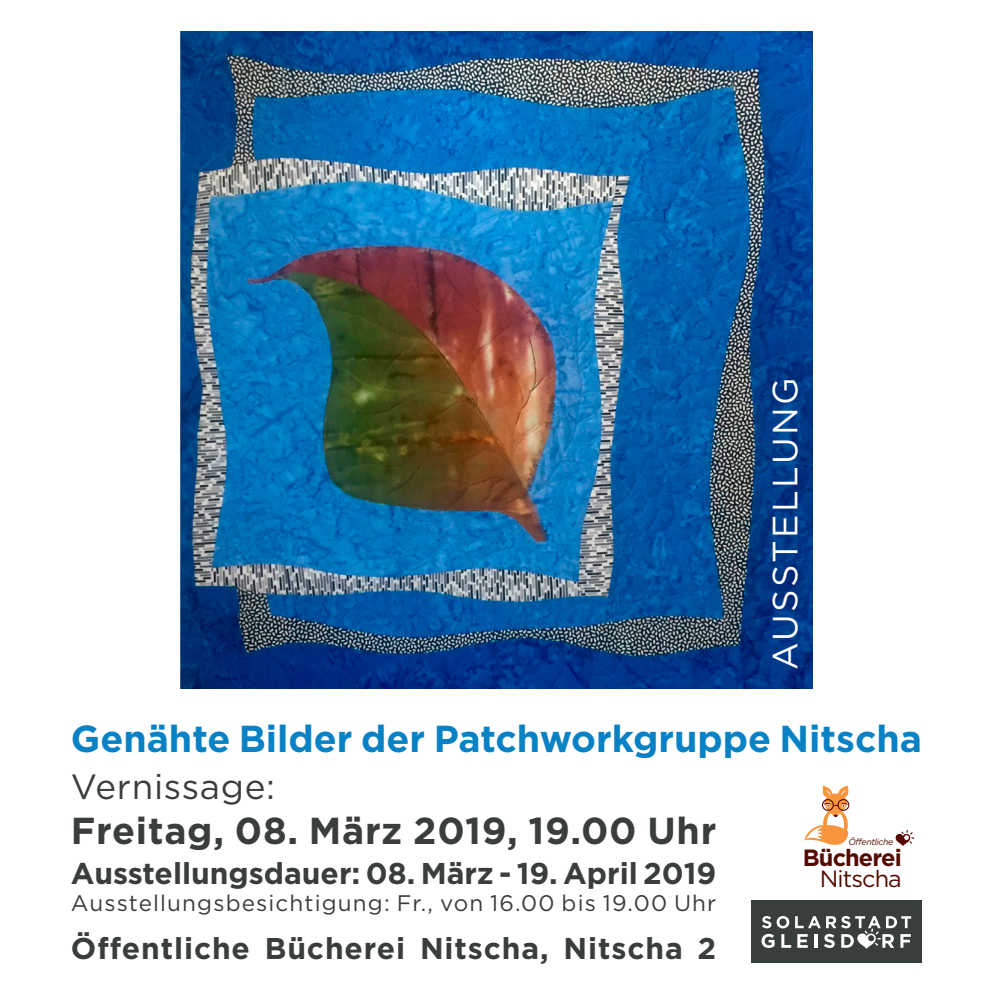
<style>
.page{position:relative;width:993px;height:993px;background:#fff}
.page>*{position:absolute;margin:0;border:0;box-sizing:border-box;transform-origin:0 0}
.t1{font:700 37.5px "Gotham";color:#0981c5}
.t2{font:700 37.5px "Gotham";letter-spacing:.02em;color:#393d3d}
.t3{font:35px "Gotham";letter-spacing:.07em;color:#fff}
.t4{font:35px "Gotham";letter-spacing:.02em;color:#393d3d}
.t5{font:700 30px "Gotham";letter-spacing:.015em;color:#393d3d}
.t6{font:700 23.5px "Gotham";letter-spacing:-.04em;color:#540a00}
.t7{font:23.5px "Gotham";letter-spacing:-.04em;color:#540a00}
.t8{font:22.5px "Gotham";letter-spacing:.05em;color:#393d3d}
.t9{font:italic 8.75px "Gotham";letter-spacing:-.04em;color:#540a00}
</style>
<div class="page">
<svg style="left:804px;top:785px;width:45px;height:60px"></svg>
<svg style="left:895px;top:830px;width:18px;height:15px"></svg>
<div style="left:751px;top:900px;width:170px;height:62px;background:#383d3d"></div>
<svg style="left:761px;top:916px;width:149px;height:32px"></svg>
<img style="left:180px;top:32px;width:632px;height:655px">
<p class="t3" style="left:763px;top:670px;width:294px;rotate:-90deg">AUSSTELLUNG</p>
<p class="t1" style="left:71px;top:715px;width:852px">Genähte Bilder der Patchworkgruppe Nitscha</p>
<p class="t4" style="left:71px;top:765px;width:206px">Vernissage:</p>
<p class="t2" style="left:71px;top:807px;width:646px">Freitag, 08. März 2019, 19.00 Uhr</p>
<p class="t5" style="left:71px;top:855px;width:646px">Ausstellungsdauer: 08. März - 19. April 2019</p>
<p class="t8" style="left:71px;top:889px;width:646px">Ausstellungsbesichtigung: Fr., von 16.00 bis 19.00 Uhr</p>
<p class="t5" style="left:71px;top:929px;width:646px">Öffentliche Bücherei Nitscha, Nitscha 2</p>
<p class="t9" style="left:848px;top:836px;width:47px">Öffentliche</p>
<p class="t6" style="left:802px;top:842px;width:100px">Bücherei</p>
<p class="t7" style="left:819px;top:863px;width:83px">Nitscha</p>
</div>
